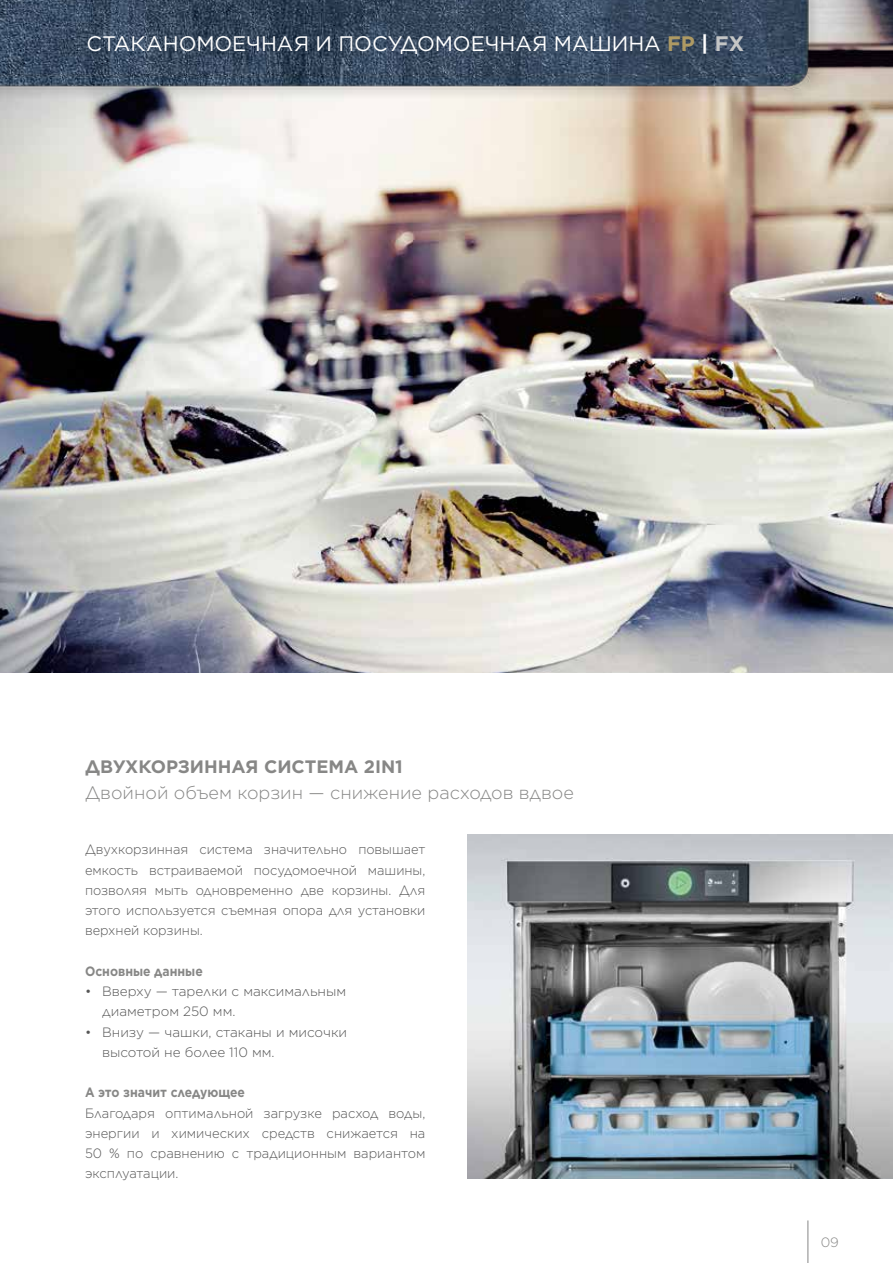
<style>
.page{position:relative;width:893px;height:1263px;background:#fff}
.page>*{position:absolute;margin:0;border:0;box-sizing:border-box;transform-origin:0 0}
.t1{font:21px "Gotham";color:#fff}
.t2{font:300 18px "Gotham";color:#878786}
.t3{font:700 18px "Gotham";color:#878786}
.t4{font:300 13.5px/20.2px "Gotham";color:#565656;text-align:justify;scale:.95 1}
.t5{font:300 13.5px/20.2px "Gotham";color:#565656;text-align:justify;scale:.96 1}
.t6{font:300 13.5px/20.2px "Gotham";color:#565656}
.t7{font:700 13.5px "Gotham";color:#878786;scale:.9 1}
.t8{font:300 13.5px "Gotham";color:#878786}
.s1{font-weight:700;color:#ae9a63}
.s2{font-weight:700}
.s3{font-weight:700;color:#c5c6c6}
</style>
<div class="page">
<hr style="left:807px;top:1220px;width:1px;height:43px;background:#878786">
<img style="left:0;top:123px;width:893px;height:549px">
<img style="left:468px;top:834px;width:425px;height:344px">
<img style="left:0;top:0;width:893px;height:123px">
<h1 class="t1" style="left:86px;top:30px;width:659px">СТАКАНОМОЕЧНАЯ И ПОСУДОМОЕЧНАЯ МАШИНА <span class="s1">FP</span> <span class="s2">|</span> <span class="s3">FX</span></h1>
<h2 class="t3" style="left:85px;top:755px;width:319px">ДВУХКОРЗИННАЯ СИСТЕМА 2IN1</h2>
<h2 class="t2" style="left:85px;top:781px;width:490px">Двойной объем корзин — снижение расходов вдвое</h2>
<p class="t4" style="left:85px;top:839px;width:360px">Двухкорзинная система значительно повышает емкость встраиваемой посудомоечной машины, позволяя мыть одновременно две корзины. Для этого используется съемная опора для установки верхней корзины.</p>
<p class="t7" style="left:85px;top:962px;width:132px">Основные данные</p>
<p class="t6" style="left:102px;top:981px;width:246px;text-indent:-17px">• Вверху — тарелки с максимальным диаметром 250 мм.</p>
<p class="t6" style="left:102px;top:1021px;width:247px;text-indent:-17px">• Внизу — чашки, стаканы и мисочки высотой не более 110 мм.</p>
<p class="t7" style="left:85px;top:1084px;width:179px">А это значит следующее</p>
<p class="t5" style="left:85px;top:1102px;width:356px">Благодаря оптимальной загрузке расход воды, энергии и химических средств снижается на 50 % по сравнению с традиционным вариантом эксплуатации.</p>
<p class="t8" style="left:821px;top:1234px;width:20px">09</p>
</div>
